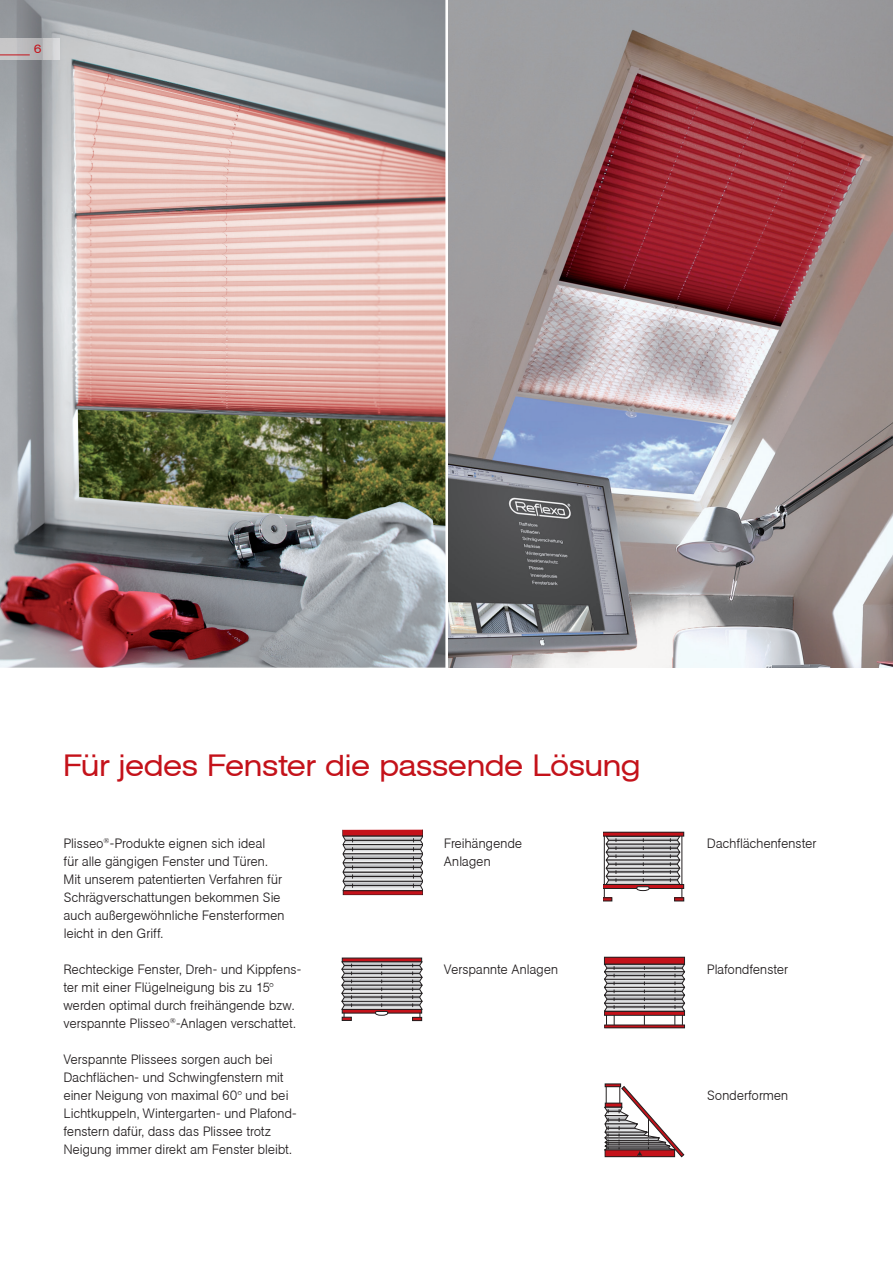
<style>
.page{position:relative;width:893px;height:1263px;background:#fff}
.page>*{position:absolute;margin:0;border:0;box-sizing:border-box;transform-origin:0 0}
.t1{font:30px "Agba Extended Normal";color:#c4121a}
.t2{font:700 13.5px/18px "Agba Small";letter-spacing:.005em;color:#231f20}
.t3{font:12px "Agba Extended Normal";color:#c4121a}
</style>
<div class="page">
<img style="left:0;top:0;width:445px;height:668px">
<img style="left:449px;top:0;width:444px;height:668px">
<svg style="left:342px;top:830px;width:81px;height:60px;background:#a79799"></svg>
<div style="left:412px;top:1017px;width:10px;height:4px;border:1px solid #231f20"></div>
<svg style="left:342px;top:961px;width:80px;height:59px;background:#a3999b"></svg>
<hr style="left:604px;top:833px;width:1px;height:65px;background:#231f20">
<hr style="left:682px;top:833px;width:1px;height:65px;background:#231f20">
<div style="left:603px;top:832px;width:81px;height:4px;border:1px solid #231f20"></div>
<div style="left:603px;top:884px;width:81px;height:4px;border:1px solid #231f20"></div>
<svg style="left:603px;top:898px;width:9px;height:3px"></svg>
<svg style="left:674px;top:898px;width:10px;height:3px"></svg>
<svg style="left:606px;top:836px;width:74px;height:55px;background:#9e9596"></svg>
<svg style="left:604px;top:964px;width:81px;height:61px;background:#a7a6a8"></svg>
<div style="left:604px;top:1011px;width:81px;height:4px;border:1px solid #231f20"></div>
<div style="left:604px;top:1025px;width:81px;height:3px;border:1px solid #231f20"></div>
<div style="left:604px;top:957px;width:81px;height:7px;background:#c4121a"></div>
<div style="left:604px;top:957px;width:81px;height:7px;border:1px solid #231f20"></div>
<svg style="left:604px;top:1085px;width:80px;height:72px"></svg>
<img style="left:0;top:39px;width:59px;height:20px">
<hr style="left:0;top:55px;width:30px;height:1px;background:#c4121a">
<p class="t3" style="left:34px;top:42px;width:9px">6</p>
<h1 class="t1" style="left:64px;top:748px;width:578px">Für jedes Fenster die passende Lösung</h1>
<p class="t2" style="left:64px;top:834px;width:222px">Plisseo<sup>®</sup>-Produkte eignen sich ideal<br>für alle gängigen Fenster und Türen.<br>Mit unserem patentierten Verfahren für Schrägverschattungen bekommen Sie auch außergewöhnliche Fensterformen leicht in den Griff.</p>
<p class="t2" style="left:64px;top:960px;width:239px">Rechteckige Fenster, Dreh- und Kippfens&shy;ter mit einer Flügelneigung bis zu 15° werden optimal durch freihängende bzw. verspannte Plisseo<sup>®</sup>-Anlagen verschattet.</p>
<p class="t2" style="left:64px;top:1050px;width:235px">Verspannte Plissees sorgen auch bei Dachflächen- und Schwingfenstern mit einer Neigung von maximal 60° und bei Lichtkuppeln, Wintergarten- und Plafond&shy;fenstern dafür, dass das Plissee trotz Neigung immer direkt am Fenster bleibt.</p>
<p class="t2" style="left:444px;top:834px;width:79px">Freihängende<br>Anlagen</p>
<p class="t2" style="left:444px;top:960px;width:115px">Verspannte Anlagen</p>
<p class="t2" style="left:707px;top:834px;width:110px">Dachflächenfenster</p>
<p class="t2" style="left:707px;top:960px;width:82px">Plafondfenster</p>
<p class="t2" style="left:707px;top:1086px;width:83px">Sonderformen</p>
</div>
